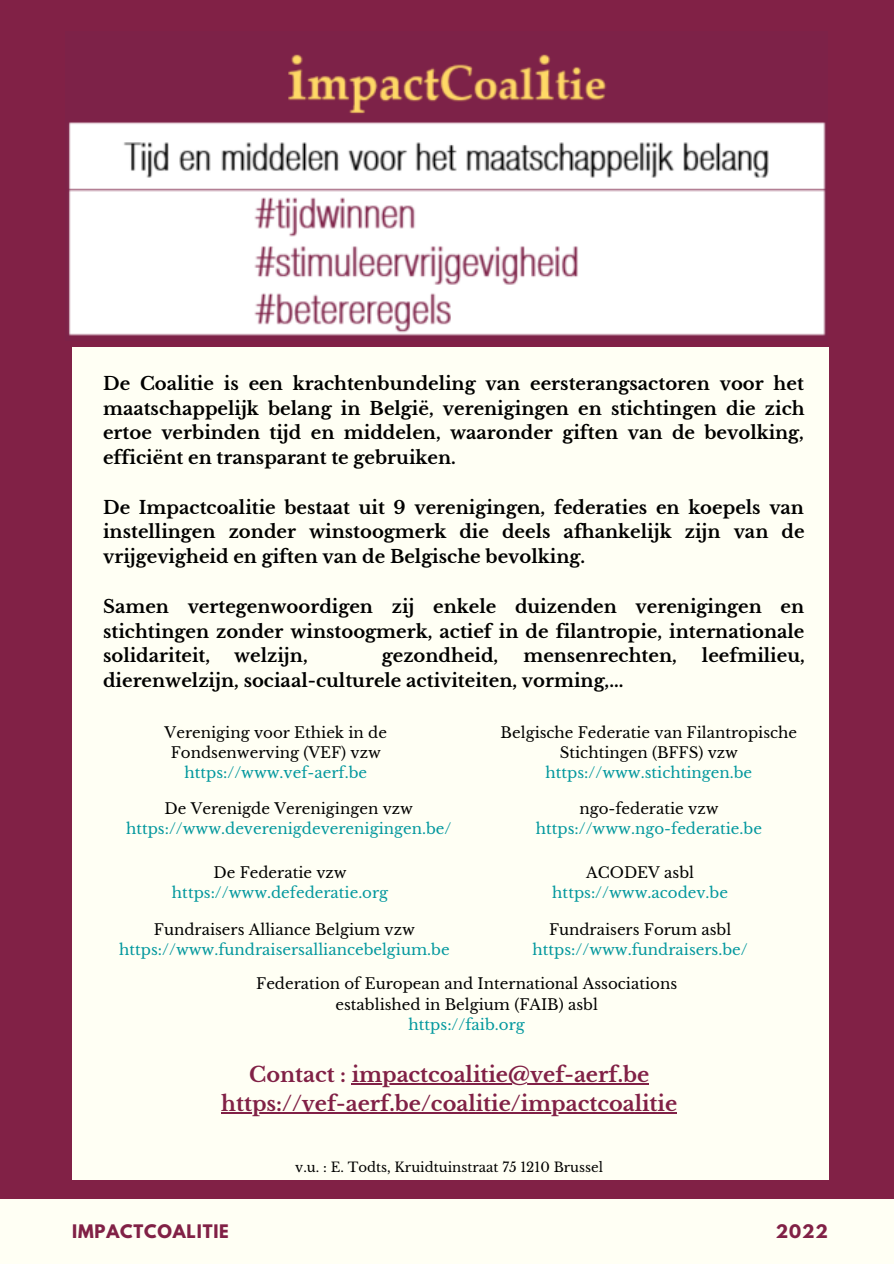
<style>
.page{position:relative;width:894px;height:1264px;background:#fff}
.page>*{position:absolute;margin:0;border:0;box-sizing:border-box;transform-origin:0 0}
.t1{font:700 20.85px "Libre Baskerville";color:#812146}
.t2{font:700 18px/24.8px "Libre Baskerville";color:#000;text-align:justify}
.t3{font:700 16.5px "League Spartan";letter-spacing:.05em;color:#812146}
.t4{font:15px/20.2px "Libre Baskerville";color:#000;text-align:center}
.t5{font:15px "Libre Baskerville";color:#03989e}
.t6{font:13.35px "Libre Baskerville";color:#000}
</style>
<div class="page">
<div style="left:0;top:0;width:893px;height:1263px;background:#812146"></div>
<div style="left:72px;top:347px;width:756px;height:832px;background:#fffff4"></div>
<div style="left:0;top:1198px;width:893px;height:65px;background:#fffff4"></div>
<img style="left:68px;top:54px;width:758px;height:282px">
<hr style="left:351px;top:1083px;width:298px;height:1px;background:#812146">
<hr style="left:221px;top:1112px;width:456px;height:1px;background:#812146">
<p class="t2" style="left:103px;top:371px;width:703px">De Coalitie is een krachtenbundeling van eersterangsactoren voor het maatschappelijk belang in België, verenigingen en stichtingen die zich ertoe verbinden tijd en middelen, waaronder giften van de bevolking, efficiënt en transparant te gebruiken.</p>
<p class="t2" style="left:103px;top:495px;width:702px">De Impactcoalitie bestaat uit 9 verenigingen, federaties en koepels van instellingen zonder winstoogmerk die deels afhankelijk zijn van de vrijgevigheid en giften van de Belgische bevolking.</p>
<p class="t2" style="left:103px;top:594px;width:702px">Samen vertegenwoordigen zij enkele duizenden verenigingen en stichtingen zonder winstoogmerk, actief in de filantropie, internationale solidariteit,</p>
<p class="t2" style="left:234px;top:643px;width:75px">welzijn,</p>
<p class="t2" style="left:382px;top:643px;width:118px">gezondheid,</p>
<p class="t2" style="left:523px;top:643px;width:155px">mensenrechten,</p>
<p class="t2" style="left:701px;top:643px;width:104px">leefmilieu,</p>
<p class="t2" style="left:103px;top:668px;width:521px">dierenwelzijn, sociaal-culturele activiteiten, vorming,...</p>
<p class="t4" style="left:164px;top:722px;width:224px">Vereniging voor Ethiek in de<br>Fondsenwerving (VEF) vzw</p>
<p class="t5" style="left:184px;top:763px;width:184px">https://www.vef-aerf.be</p>
<p class="t4" style="left:500px;top:722px;width:298px">Belgische Federatie van Filantropische<br>Stichtingen (BFFS) vzw</p>
<p class="t5" style="left:545px;top:763px;width:208px">https://www.stichtingen.be</p>
<p class="t4" style="left:164px;top:798px;width:250px">De Verenigde Verenigingen vzw</p>
<p class="t5" style="left:126px;top:819px;width:327px">https://www.deverenigdeverenigingen.be/</p>
<p class="t4" style="left:579px;top:798px;width:141px">ngo-federatie vzw</p>
<p class="t5" style="left:535px;top:819px;width:227px">https://www.ngo-federatie.be</p>
<p class="t4" style="left:213px;top:862px;width:135px">De Federatie vzw</p>
<p class="t5" style="left:172px;top:883px;width:218px">https://www.defederatie.org</p>
<p class="t4" style="left:586px;top:862px;width:109px">ACODEV asbl</p>
<p class="t5" style="left:552px;top:883px;width:177px">https://www.acodev.be</p>
<p class="t4" style="left:154px;top:919px;width:262px">Fundraisers Alliance Belgium vzw</p>
<p class="t5" style="left:119px;top:940px;width:332px">https://www.fundraisersalliancebelgium.be</p>
<p class="t4" style="left:549px;top:919px;width:184px">Fundraisers Forum asbl</p>
<p class="t5" style="left:532px;top:940px;width:217px">https://www.fundraisers.be/</p>
<p class="t4" style="left:256px;top:973px;width:422px">Federation of European and International Associations</p>
<p class="t4" style="left:335px;top:994px;width:264px">established in Belgium (FAIB) asbl</p>
<p class="t5" style="left:408px;top:1015px;width:118px">https://faib.org</p>
<p class="t1" style="left:249px;top:1062px;width:401px">Contact : impactcoalitie@vef-aerf.be</p>
<p class="t1" style="left:221px;top:1090px;width:457px">https://vef-aerf.be/coalitie/impactcoalitie</p>
<p class="t6" style="left:295px;top:1158px;width:309px">v.u. : E. Todts, Kruidtuinstraat 75 1210 Brussel</p>
<p class="t3" style="left:72px;top:1222px;width:158px">IMPACTCOALITIE</p>
<p class="t3" style="left:775px;top:1222px;width:53px">2022</p>
</div>
